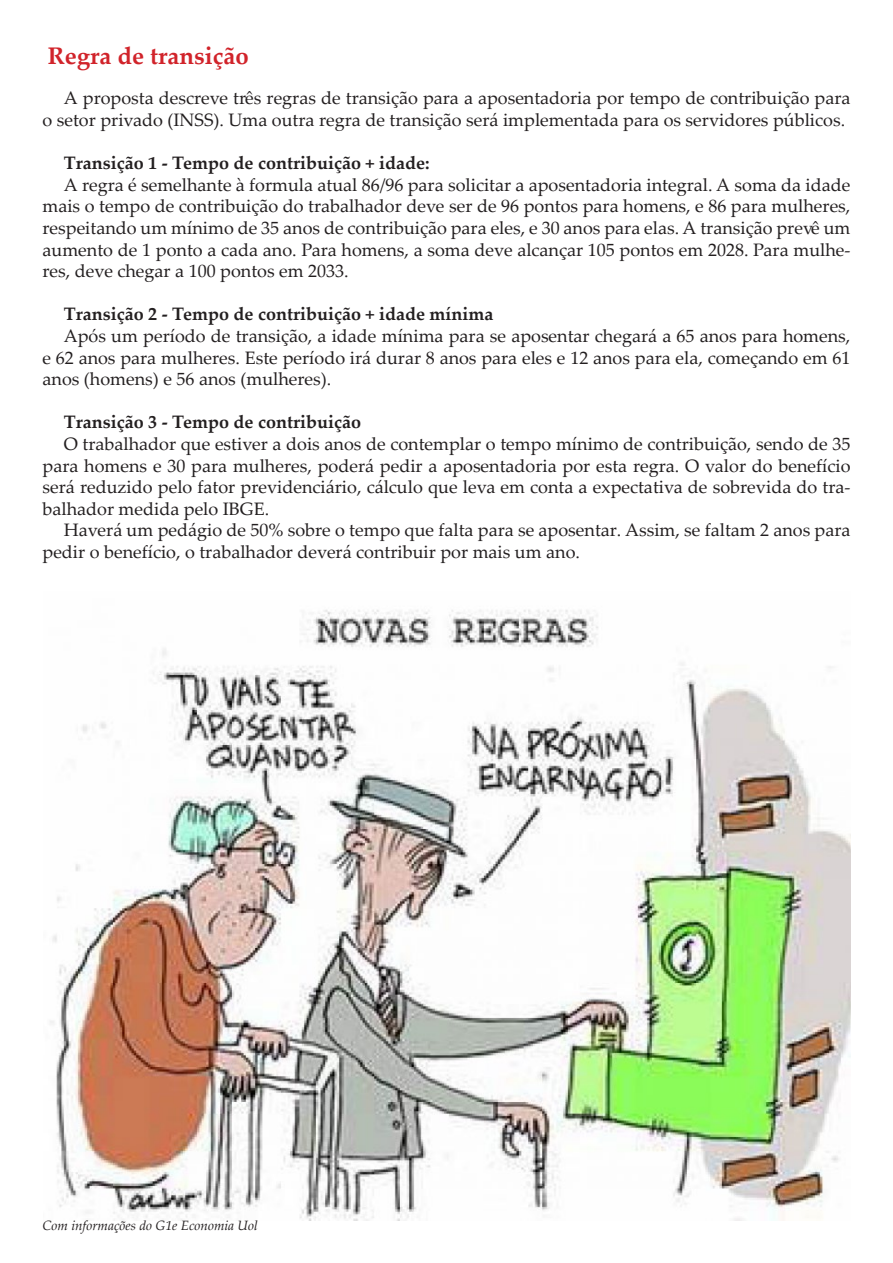
<style>
.page{position:relative;width:893px;height:1263px;background:#fff}
.page>*{position:absolute;margin:0;border:0;box-sizing:border-box;transform-origin:0 0}
.t1{font:700 24px "Palatino Linotype";color:#d1232a}
.t2{font:18px/21.6px "Palatino Linotype";color:#231f20;text-align:justify}
.t3{font:700 18px "Palatino Linotype";color:#231f20}
.t4{font:italic 13.5px "Palatino Linotype";color:#231f20}
</style>
<div class="page">
<img style="left:50px;top:609px;width:800px;height:611px">
<p class="t1" style="left:48px;top:39px;width:203px">Regra de transição</p>
<p class="t2" style="left:43px;top:87px;width:809px;text-align:right">A proposta descreve três regras de transição para a aposentadoria por tempo de contribuição para<br>o setor privado (INSS). Uma outra regra de transição será implementada para os servidores públicos.</p>
<p class="t3" style="left:64px;top:150px;width:367px">Transição 1 - Tempo de contribuição + idade:</p>
<p class="t2" style="left:43px;top:173px;width:809px;text-indent:21px">A regra é semelhante à formula atual 86/96 para solicitar a aposentadoria integral. A soma da idade mais o tempo de contribuição do trabalhador deve ser de 96 pontos para homens, e 86 para mulheres, respeitando um mínimo de 35 anos de contribuição para eles, e 30 anos para elas. A transição prevê um aumento de 1 ponto a cada ano. Para homens, a soma deve alcançar 105 pontos em 2028. Para mulhe&shy;res, deve chegar a 100 pontos em 2033.</p>
<p class="t3" style="left:64px;top:301px;width:431px">Transição 2 - Tempo de contribuição + idade mínima</p>
<p class="t2" style="left:43px;top:324px;width:809px;text-indent:21px">Após um período de transição, a idade mínima para se aposentar chegará a 65 anos para homens, e 62 anos para mulheres. Este período irá durar 8 anos para eles e 12 anos para ela, começando em 61 anos (homens) e 56 anos (mulheres).</p>
<p class="t3" style="left:64px;top:409px;width:299px">Transição 3 - Tempo de contribuição</p>
<p class="t2" style="left:43px;top:432px;width:809px;text-indent:21px">O trabalhador que estiver a dois anos de contemplar o tempo mínimo de contribuição, sendo de 35 para homens e 30 para mulheres, poderá pedir a aposentadoria por esta regra. O valor do benefício será reduzido pelo fator previdenciário, cálculo que leva em conta a expectativa de sobrevida do tra&shy;balhador medida pelo IBGE.</p>
<p class="t2" style="left:43px;top:519px;width:809px;text-indent:21px">Haverá um pedágio de 50% sobre o tempo que falta para se aposentar. Assim, se faltam 2 anos para pedir o benefício, o trabalhador deverá contribuir por mais um ano.</p>
<p class="t4" style="left:43px;top:1216px;width:217px">Com informações do G1e Economia Uol</p>
</div>
